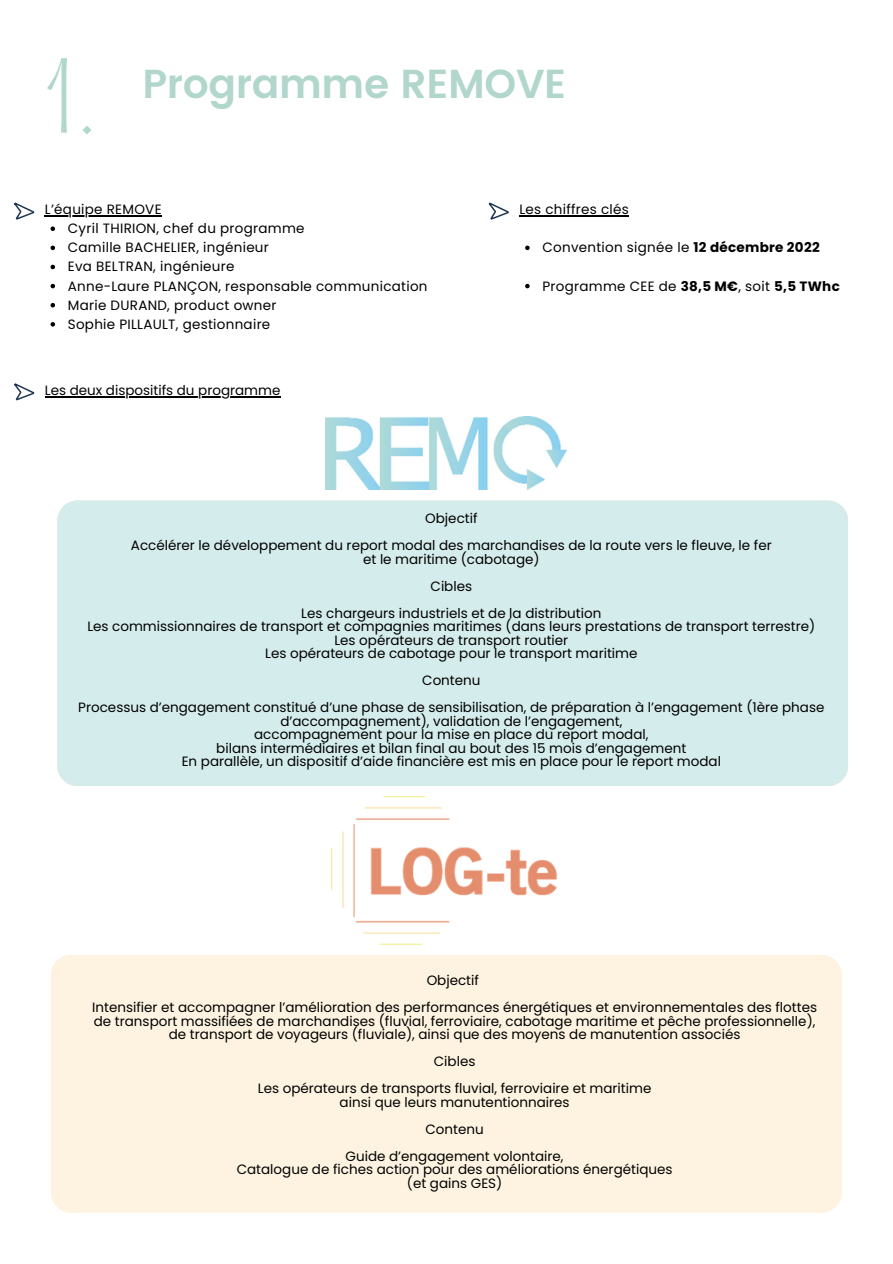
<style>
.page{position:relative;width:893px;height:1264px;background:#fff}
.page>*{position:absolute;margin:0;border:0;box-sizing:border-box;transform-origin:0 0}
.t1{font:300 93px "Hatton";color:#b1d6cc}
.t2{font:600 40.35px "Poppins";letter-spacing:-.01em;color:#b1d6cc}
.t3{font:13.5px/13.5px "Poppins";color:#000;text-align:center}
.t4{font:13.5px "Poppins";letter-spacing:.02em;color:#000}
.s1{font-weight:700}
</style>
<div class="page">
<svg style="left:14px;top:202px;width:20px;height:18px"></svg>
<svg style="left:14px;top:383px;width:20px;height:17px"></svg>
<svg style="left:488px;top:202px;width:20px;height:18px"></svg>
<svg style="left:525px;top:245px;width:4px;height:5px"></svg>
<svg style="left:525px;top:284px;width:4px;height:4px"></svg>
<hr style="left:519px;top:215px;width:110px;height:1px;background:#000">
<img style="left:326px;top:416px;width:240px;height:73px">
<div style="left:57px;top:500px;width:790px;height:286px;background:#d5ecec"></div>
<img style="left:331px;top:796px;width:226px;height:148px">
<svg style="left:51px;top:226px;width:4px;height:5px"></svg>
<svg style="left:51px;top:245px;width:4px;height:5px"></svg>
<svg style="left:51px;top:265px;width:4px;height:4px"></svg>
<svg style="left:51px;top:284px;width:4px;height:4px"></svg>
<svg style="left:51px;top:303px;width:4px;height:4px"></svg>
<svg style="left:51px;top:322px;width:4px;height:4px"></svg>
<hr style="left:45px;top:215px;width:117px;height:1px;background:#000">
<hr style="left:45px;top:396px;width:235px;height:1px;background:#000">
<div style="left:51px;top:955px;width:790px;height:257px;background:#fdf3e0"></div>
<p class="t1" style="left:44px;top:53px;width:55px">1.</p>
<p class="t2" style="left:142px;top:60px;width:425px">Programme REMOVE</p>
<p class="t4" style="left:45px;top:200px;width:118px">L’équipe REMOVE</p>
<p class="t4" style="left:68px;top:219px;width:238px">Cyril THIRION, chef du programme</p>
<p class="t4" style="left:68px;top:238px;width:202px">Camille BACHELIER, ingénieur</p>
<p class="t4" style="left:68px;top:257px;width:168px">Eva BELTRAN, ingénieure</p>
<p class="t4" style="left:68px;top:276px;width:361px">Anne-Laure PLANÇON, responsable communication</p>
<p class="t4" style="left:68px;top:295px;width:210px">Marie DURAND, product owner</p>
<p class="t4" style="left:68px;top:314px;width:204px">Sophie PILLAULT, gestionnaire</p>
<p class="t3" style="left:45px;top:383px;width:237px">Les deux dispositifs du programme</p>
<p class="t4" style="left:519px;top:200px;width:111px">Les chiffres clés</p>
<p class="t4" style="left:542px;top:238px;width:279px">Convention signée le <span class="s1">12 décembre 2022</span></p>
<p class="t4" style="left:542px;top:276px;width:299px">Programme CEE de <span class="s1">38,5 M€</span>, soit <span class="s1">5,5 TWhc</span></p>
<p class="t3" style="left:425px;top:511px;width:54px">Objectif</p>
<p class="t3" style="left:131px;top:538px;width:642px">Accélérer le développement du report modal des marchandises de la route vers le fleuve, le fer</p>
<p class="t3" style="left:363px;top:552px;width:178px">et le maritime (cabotage)</p>
<p class="t3" style="left:430px;top:579px;width:43px">Cibles</p>
<p class="t3" style="left:301px;top:606px;width:301px">Les chargeurs industriels et de la distribution</p>
<p class="t3" style="left:87px;top:619px;width:729px">Les commissionnaires de transport et compagnies maritimes (dans leurs prestations de transport terrestre)</p>
<p class="t3" style="left:334px;top:633px;width:235px">Les opérateurs de transport routier</p>
<p class="t3" style="left:265px;top:646px;width:374px">Les opérateurs de cabotage pour le transport maritime</p>
<p class="t3" style="left:422px;top:673px;width:60px">Contenu</p>
<p class="t3" style="left:78px;top:700px;width:747px">Processus d’engagement constitué d’une phase de sensibilisation, de préparation à l’engagement (1ère phase d’accompagnement), validation de l’engagement,</p>
<p class="t3" style="left:254px;top:727px;width:396px">accompagnement pour la mise en place du report modal,</p>
<p class="t3" style="left:216px;top:741px;width:471px">bilans intermédiaires et bilan final au bout des 15 mois d’engagement</p>
<p class="t3" style="left:182px;top:754px;width:540px">En parallèle, un dispositif d’aide financière est mis en place pour le report modal</p>
<p class="t3" style="left:426px;top:973px;width:54px">Objectif</p>
<p class="t3" style="left:92px;top:1000px;width:726px">Intensifier et accompagner l’amélioration des performances énergétiques et environnementales des flottes de transport massifiées de marchandises (fluvial, ferroviaire, cabotage maritime et pêche professionnelle), de transport de voyageurs (fluviale), ainsi que des moyens de manutention associés</p>
<p class="t3" style="left:434px;top:1054px;width:43px">Cibles</p>
<p class="t3" style="left:258px;top:1081px;width:395px">Les opérateurs de transports fluvial, ferroviaire et maritime</p>
<p class="t3" style="left:339px;top:1095px;width:231px">ainsi que leurs manutentionnaires</p>
<p class="t3" style="left:425px;top:1122px;width:60px">Contenu</p>
<p class="t3" style="left:345px;top:1149px;width:219px">Guide d’engagement volontaire,</p>
<p class="t3" style="left:237px;top:1162px;width:437px">Catalogue de fiches action pour des améliorations énergétiques</p>
<p class="t3" style="left:407px;top:1176px;width:97px">(et gains GES)</p>
</div>
